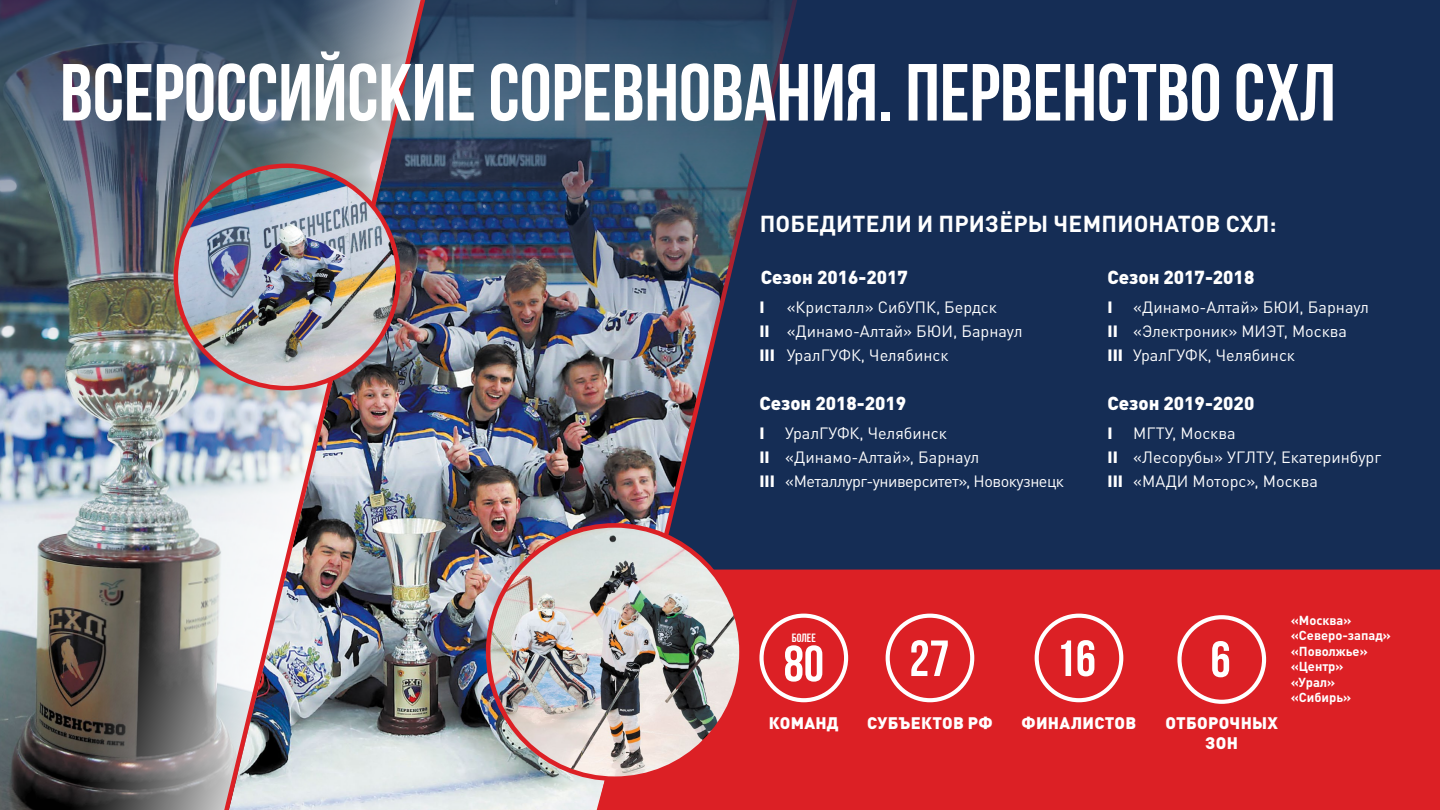
<style>
.page{position:relative;width:1440px;height:810px;background:#fff}
.page>*{position:absolute;margin:0;border:0;box-sizing:border-box;transform-origin:0 0}
.t1{font:700 80.7px "Bebas Neue";color:#fff}
.t2{font:700 50.78px "Bebas Neue";color:#fff}
.t3{font:700 22.88px "DIN Pro";letter-spacing:.01em;color:#fff}
.t4{font:900 18.6px "DIN Pro";color:#fff}
.t5{font:900 16.5px/19.9px "DIN Pro";letter-spacing:.02em;color:#fff;text-align:center}
.t6{font:16.2px/24.1px "DIN Pro";color:#fff}
.t7{font:16.2px/24.1px "DIN Pro";letter-spacing:-.025em;color:#fff}
.t8{font:900 16.2px/24.1px "DIN Pro";color:#fff}
.t9{font:700 12.9px/15.5px "DIN Pro";color:#fff}
.t10{font:700 12px "Bebas Neue";color:#fff}
</style>
<div class="page">
<img style="left:442px;top:362px;width:145px;height:448px">
<div style="left:806px;top:0;width:634px;height:570px;background:#152d55"></div>
<img style="left:587px;top:362px;width:219px;height:448px">
<img style="left:442px;top:0;width:368px;height:362px">
<div style="left:597px;top:570px;width:843px;height:240px;background:#dc2025"></div>
<img style="left:0;top:0;width:219px;height:810px">
<img style="left:219px;top:0;width:223px;height:810px">
<div style="left:759px;top:614px;width:89px;height:88px;border:4px solid #fff;border-radius:50%"></div>
<div style="left:886px;top:614px;width:88px;height:88px;border:4px solid #fff;border-radius:50%"></div>
<div style="left:1035px;top:614px;width:88px;height:88px;border:4px solid #fff;border-radius:50%"></div>
<div style="left:1177px;top:615px;width:89px;height:89px;border:4px solid #fff;border-radius:50%"></div>
<img style="left:175px;top:165px;width:224px;height:224px;border-radius:112px">
<img style="left:487px;top:525px;width:255px;height:254px;border-radius:127px">
<h1 class="t1" style="left:60px;top:48px;width:1278px">Всероссийские соревнования. Первенство СХЛ</h1>
<h3 class="t3" style="left:760px;top:204px;width:518px">ПОБЕДИТЕЛИ И ПРИЗЁРЫ ЧЕМПИОНАТОВ СХЛ:</h3>
<p class="t4" style="left:1108px;top:261px;width:148px">Сезон 2017-2018</p>
<p class="t6" style="left:1133px;top:294px;width:237px">«Динамо-Алтай» БЮИ, Барнаул «Электроник» МИЭТ, Москва<br>УралГУФК, Челябинск</p>
<p class="t4" style="left:761px;top:261px;width:148px">Сезон 2016-2017</p>
<p class="t6" style="left:787px;top:294px;width:237px">«Кристалл» СибУПК, Бердск «Динамо-Алтай» БЮИ, Барнаул<br>УралГУФК, Челябинск</p>
<p class="t8" style="left:759px;top:293px;width:17px">I<br>II<br>III</p>
<p class="t8" style="left:1108px;top:293px;width:17px">I<br>II<br>III</p>
<p class="t4" style="left:759px;top:387px;width:148px">Сезон 2018-2019</p>
<p class="t7" style="left:785px;top:420px;width:280px">УралГУФК, Челябинск «Динамо-Алтай», Барнаул «Металлург-университет», Новокузнецк</p>
<p class="t8" style="left:759px;top:419px;width:17px">I<br>II<br>III</p>
<p class="t4" style="left:1108px;top:387px;width:148px">Сезон 2019-2020</p>
<p class="t6" style="left:1133px;top:420px;width:249px">МГТУ, Москва<br>«Лесорубы» УГЛТУ, Екатеринбург «МАДИ Моторс», Москва</p>
<p class="t8" style="left:1108px;top:419px;width:17px">I<br>II<br>III</p>
<p class="t10" style="left:792px;top:631px;width:25px">более</p>
<h2 class="t2" style="left:784px;top:636px;width:42px">80</h2>
<p class="t5" style="left:769px;top:711px;width:71px">КОМАНД</p>
<h2 class="t2" style="left:909px;top:631px;width:42px">27</h2>
<p class="t5" style="left:867px;top:711px;width:127px">СУБЪЕКТОВ РФ</p>
<h2 class="t2" style="left:1056px;top:631px;width:42px">16</h2>
<p class="t5" style="left:1022px;top:711px;width:116px">ФИНАЛИСТОВ</p>
<h2 class="t2" style="left:1211px;top:632px;width:22px">6</h2>
<p class="t5" style="left:1165px;top:711px;width:114px">ОТБОРОЧНЫХ<br>ЗОН</p>
<p class="t9" style="left:1291px;top:611px;width:102px">«Москва» «Северо-запад» «Поволжье» «Центр» «Урал» «Сибирь»</p>
</div>
